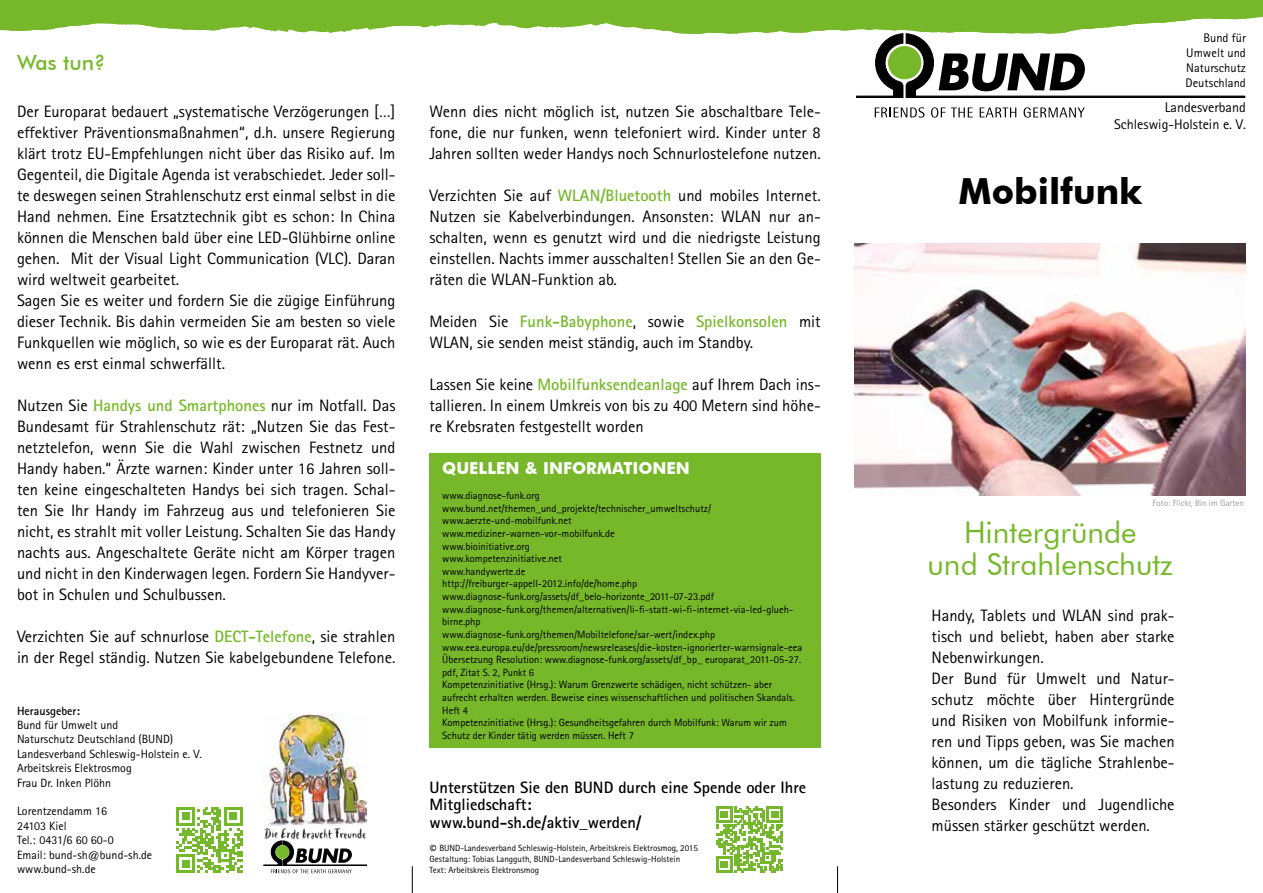
<style>
.page{position:relative;width:1263px;height:893px;background:#fff}
.page>*{position:absolute;margin:0;border:0;box-sizing:border-box;transform-origin:0 0}
.t1{font:700 36px "Futura BT";color:#000}
.t2{font:30px/31.5px "Futura BT";color:#76b82a;text-align:center}
.t3{font:500 21px "Futura BT";color:#76b82a}
.t4{font:16.5px/21px "Agfa Rotis Sans Serif";color:#000}
.t5{font:700 16.5px/16.5px "Agfa Rotis Sans Serif";color:#000}
.t6{font:700 16.5px "Futura BT";color:#fff}
.t7{font:14.1px/16.8px "Agfa Rotis Sans Serif";color:#000;text-align:right}
.t8{font:12.45px/15px "Agfa Rotis Sans Serif";color:#000;text-align:justify}
.t9{font:12px/14.4px "Agfa Rotis Sans Serif";color:#000}
.t10{font:700 12px "Agfa Rotis Sans Serif";color:#000}
.t11{font:10.5px/12.6px "Agfa Rotis Sans Serif";color:#000}
.t12{font:9px/10.8px "Agfa Rotis Sans Serif";color:#000}
.t13{font:9px "Agfa Rotis Sans Serif";color:#9d9d9c}
.s1{font-weight:700;color:#76b82a}
.s2{font-family:"Calibri"}
</style>
<div class="page">
<svg style="left:0;top:0;width:1263px;height:98px"></svg>
<svg style="left:875px;top:107px;width:49px;height:11px"></svg>
<svg style="left:931px;top:107px;width:14px;height:11px"></svg>
<svg style="left:951px;top:107px;width:22px;height:10px"></svg>
<svg style="left:980px;top:107px;width:36px;height:10px"></svg>
<svg style="left:1023px;top:107px;width:62px;height:11px"></svg>
<img style="left:264px;top:714px;width:103px;height:125px">
<svg style="left:264px;top:841px;width:103px;height:32px"></svg>
<svg style="left:412px;top:866px;width:1px;height:27px"></svg>
<svg style="left:837px;top:866px;width:1px;height:27px"></svg>
<svg style="left:716px;top:806px;width:67px;height:67px"></svg>
<img style="left:855px;top:243px;width:391px;height:252px">
<svg style="left:176px;top:807px;width:66px;height:66px"></svg>
<div style="left:429px;top:453px;width:392px;height:294px;background:#76b82a"></div>
<p class="t3" style="left:17px;top:50px;width:90px">Was tun?</p>
<p class="t4" style="left:17px;top:101px;width:380px">Der Europarat bedauert „systematische Verzögerungen […] effektiver Präventionsmaßnahmen“, d.h. unsere Regierung klärt trotz EU-Empfehlungen nicht über das Risiko auf. Im Gegenteil, die Digitale Agenda ist verabschiedet. Jeder soll&shy;te deswegen seinen Strahlenschutz erst einmal selbst in die Hand nehmen. Eine Ersatztechnik gibt es schon: In China können die Menschen bald über eine LED-Glühbirne online gehen. Mit der Visual Light Communication (VLC). Daran wird weltweit gearbeitet.<br>Sagen Sie es weiter und fordern Sie die zügige Einführung dieser Technik. Bis dahin vermeiden Sie am besten so viele Funkquellen wie möglich, so wie es der Europarat rät. Auch wenn es erst einmal schwerfällt.</p>
<p class="t4" style="left:17px;top:395px;width:380px;text-align:justify">Nutzen Sie <span class="s1">Handys und Smartphones</span> nur im Notfall. Das Bundesamt für Strahlenschutz rät: „Nutzen Sie das Fest&shy;netztelefon, wenn Sie die Wahl zwischen Festnetz und Handy haben.“ Ärzte warnen: Kinder unter 16 Jahren soll&shy;ten keine eingeschalteten Handys bei sich tragen. Schal&shy;ten Sie Ihr Handy im Fahrzeug aus und telefonieren Sie nicht, es strahlt mit voller Leistung. Schalten Sie das Handy nachts aus. Angeschaltete Geräte nicht am Körper tragen und nicht in den Kinderwagen legen. Fordern Sie Handyver&shy;bot in Schulen und Schulbussen.</p>
<p class="t4" style="left:17px;top:626px;width:380px">Verzichten Sie auf schnurlose <span class="s1">DECT-Telefone</span>, sie strahlen in der Regel ständig. Nutzen Sie kabelgebundene Telefone.</p>
<p class="t10" style="left:17px;top:703px;width:65px">Herausgeber:</p>
<p class="t9" style="left:17px;top:718px;width:187px">Bund für Umwelt und<br>Naturschutz Deutschland (BUND)<br>Landesverband Schleswig-Holstein e. V.<br>Arbeitskreis Elektrosmog<br>Frau Dr. Inken Plöhn</p>
<p class="t9" style="left:17px;top:804px;width:137px">Lorentzendamm 16<br>24103 Kiel<br>Tel.: 0431/6 60 60-0<br>Email: bund-sh@bund-sh.de www.bund-sh.de</p>
<p class="t8" style="left:1185px;top:30px;width:62px;text-indent:18px">Bund für Umwelt und Naturschutz Deutschland</p>
<p class="t7" style="left:1114px;top:99px;width:133px">Landesverband<br>Schleswig-Holstein e. V.</p>
<p class="t4" style="left:429px;top:101px;width:393px;text-align:justify">Wenn dies nicht möglich ist, nutzen Sie abschaltbare Tele&shy;fone, die nur funken, wenn telefoniert wird. Kinder unter 8<br>Jahren sollten weder Handys noch Schnurlostelefone nutzen.</p>
<p class="t4" style="left:429px;top:185px;width:393px;text-align:justify">Verzichten Sie auf <span class="s1">WLAN/Bluetooth</span> und mobiles Internet.<br>Nutzen sie Kabelverbindungen. Ansonsten: WLAN nur an&shy;schalten, wenn es genutzt wird und die niedrigste Leistung einstellen. Nachts immer ausschalten! Stellen Sie an den Ge&shy;räten die WLAN-Funktion ab.</p>
<p class="t4" style="left:429px;top:311px;width:393px">Meiden Sie <span class="s1">Funk-Babyphone</span>, sowie <span class="s1">Spielkonsolen</span> mit<br>WLAN, sie senden meist ständig, auch im Standby.</p>
<p class="t4" style="left:429px;top:374px;width:393px;text-align:justify">Lassen Sie keine <span class="s1">Mobilfunksendeanlage</span> auf Ihrem Dach ins&shy;tallieren. In einem Umkreis von bis zu 400 Metern sind höhe&shy;re Krebsraten festgestellt worden</p>
<p class="t6" style="left:442px;top:458px;width:249px">QUELLEN &amp; INFORMATIONEN</p>
<p class="t11" style="left:442px;top:489px;width:362px">www.diagnose-funk.org www.bund.net/themen_und_projekte/technischer_umweltschutz/ www.aerzte-und-mobilfunk.net<br>www.mediziner-warnen-vor-mobilfunk.de<br>www.bioinitiative.org<br>www.kompetenzinitiative.net<br>www.handywerte.de<br>http://freiburger-appell-2012.info/de/home.php www.diagnose-funk.org/assets/df_belo-horizonte_2011-07-23.pdf www.diagnose-funk.org/themen/alternativen/li-fi-statt-wi-fi-internet-via-led-glueh&shy;birne.php<br>www.diagnose-funk.org/themen/Mobiltelefone/sar-wert/index.php www.eea.europa.eu/de/pressroom/newsreleases/die-kosten-ignorierter-warnsignale-eea Übersetzung Resolution: www.diagnose-funk.org/assets/df_bp_ europarat_2011-05-27. pdf, Zitat S. 2, Punkt 6<br>Kompetenzinitiative (Hrsg.): Warum Grenzwerte schädigen, nicht schützen- aber aufrecht erhalten werden. Beweise eines wissenschaftlichen und politischen Skandals.<br>Heft 4<br>Kompetenzinitiative (Hrsg.): Gesundheitsgefahren durch Mobilfunk: Warum wir zum Schutz der Kinder tätig werden müssen. Heft 7</p>
<p class="t13" style="left:1152px;top:497px;width:93px">Foto: Flickr, Bin im Garten</p>
<h1 class="t1" style="left:958px;top:170px;width:185px">MOBILFUNK</h1>
<h2 class="t2" style="left:927px;top:516px;width:247px">Hintergründe<br>und Strahlenschutz</h2>
<p class="t4" style="left:932px;top:605px;width:245px">Handy, Tablets und WLAN sind prak&shy;tisch und beliebt, haben aber starke<br>Nebenwirkungen.<br>Der Bund für Umwelt und Natur&shy;schutz möchte über Hintergründe und Risiken von Mobilfunk informie&shy;ren und Tipps geben, was Sie machen können, um die tägliche Strahlenbe&shy;lastung zu reduzieren.<br>Besonders Kinder und Jugendliche müssen stärker geschützt werden.</p>
<p class="t5" style="left:429px;top:779px;width:378px">Unterstützen Sie den BUND durch eine Spende oder Ihre<br>Mitgliedschaft:</p>
<p class="t5" style="left:429px;top:813px;width:213px">www.bund-sh.de/aktiv_werden/</p>
<p class="t12" style="left:429px;top:843px;width:270px"><span class="s2">©</span> BUND-Landesverband Schleswig-Holstein, Arbeitskreis Elektrosmog, 2015<br>Gestaltung: Tobias Langguth, BUND-Landesverband Schleswig-Holstein<br>Text: Arbeitskreis Elektronsmog</p>
</div>
